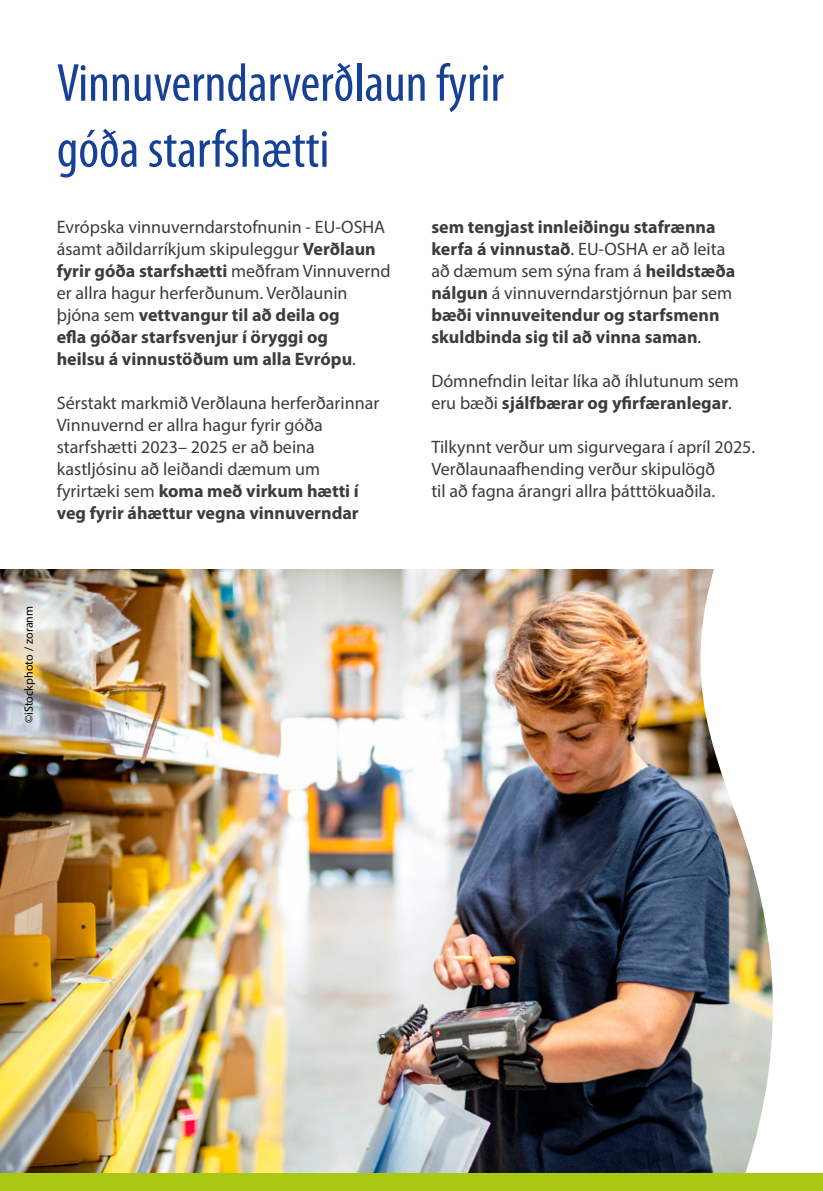
<style>
.page{position:relative;width:823px;height:1191px;background:#fff}
.page>*{position:absolute;margin:0;border:0;box-sizing:border-box;transform-origin:0 0}
.Title_H1{font:condensed 54px/66px "Myriad Pro";color:#164194}
.t1{font:18px/22px "Myriad Pro";color:#3c3c3b}
.t2{font:700 18px/22px "Myriad Pro";color:#3c3c3b}
.t3{font:12px "Myriad Pro";color:#000}
.s1{font-weight:700}
.s2{font-weight:400}
</style>
<div class="page">
<img style="left:0;top:570px;width:678px;height:604px">
<img style="left:678px;top:569px;width:144px;height:605px">
<div style="left:0;top:1174px;width:822px;height:17px;background:#aac811"></div>
<h1 class="Title_H1" style="left:57px;top:49px;width:448px">Vinnuverndarverðlaun fyrir góða starfshætti</h1>
<p class="t1" style="left:57px;top:215px;width:335px">Evrópska vinnuverndarstofnunin - EU-OSHA ásamt aðildarríkjum skipuleggur <span class="s1">Verðlaun fyrir góða starfshætti</span> meðfram Vinnuvernd er allra hagur herferðunum. Verðlaunin þjóna sem <span class="s1">vettvangur til að deila og<br>efla góðar starfsvenjur í öryggi og<br>heilsu á vinnustöðum um alla Evrópu</span>.</p>
<p class="t1" style="left:57px;top:391px;width:324px">Sérstakt markmið Verðlauna herferðarinnar Vinnuvernd er allra hagur fyrir góða starfshætti 2023– 2025 er að beina kastljósinu að leiðandi dæmum um fyrirtæki sem <span class="s1">koma með virkum hætti í veg fyrir áhættur vegna vinnuverndar</span></p>
<p class="t2" style="left:431px;top:216px;width:305px">sem tengjast innleiðingu stafrænna kerfa á vinnustað<span class="s2">. EU-OSHA er að leita að dæmum sem sýna fram á</span> heildstæða nálgun <span class="s2">á vinnuverndarstjórnun þar sem </span>bæði vinnuveitendur og starfsmenn skuldbinda sig til að vinna saman<span class="s2">.</span></p>
<p class="t1" style="left:431px;top:369px;width:309px">Dómnefndin leitar líka að íhlutunum sem eru bæði <span class="s1">sjálfbærar og yfirfæranlegar</span>.</p>
<p class="t1" style="left:431px;top:435px;width:325px">Tilkynnt verður um sigurvegara í apríl 2025.<br>Verðlaunaafhending verður skipulögð<br>til að fagna árangri allra þátttökuaðila.</p>
<p class="t3" style="left:21px;top:723px;width:119px;rotate:-90deg">©iStockphoto / zoranm</p>
</div>
